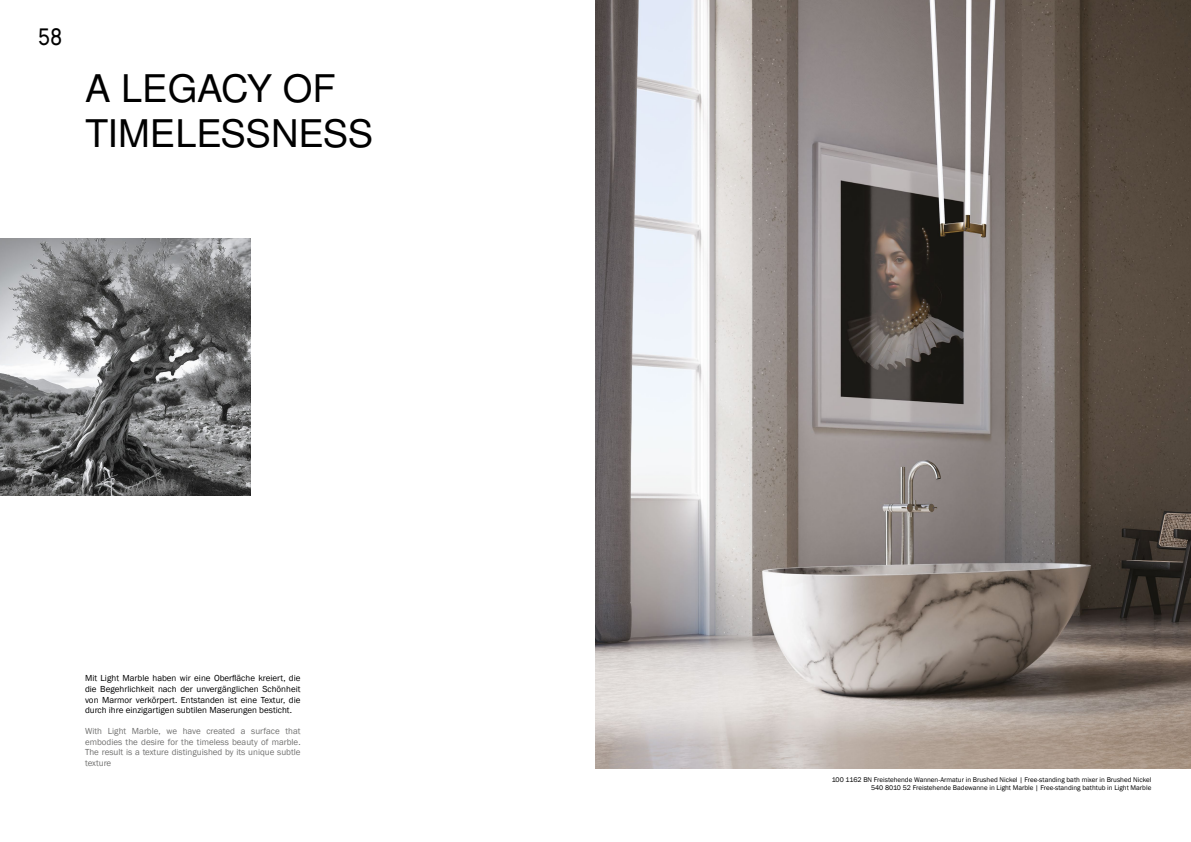
<style>
.page{position:relative;width:1191px;height:842px;background:#fff}
.page>*{position:absolute;margin:0;border:0;box-sizing:border-box;transform-origin:0 0}
.t1{font:38.1px/45.7px "Nimbus San L";color:#000}
.t2{font:500 23px "Manrope";color:#000;scale:.9 1}
.t3{font:9px/10.8px "Franklin Gothic";color:#000;text-align:justify}
.t4{font:9px/10.8px "Franklin Gothic";color:#727271;text-align:justify}
.t5{font:7px/8.4px "Franklin Gothic";color:#000;text-align:right}
</style>
<div class="page">
<img style="left:595px;top:0;width:596px;height:768px">
<img style="left:0;top:238px;width:251px;height:258px">
<h2 class="t2" style="left:38px;top:19px;width:28px">58</h2>
<h1 class="t1" style="left:85px;top:64px;width:290px">A LEGACY OF<br>TIMELESSNESS</h1>
<p class="t3" style="left:85px;top:673px;width:217px">Mit Light Marble haben wir eine Oberfläche kreiert, die die Begehrlichkeit nach der unvergänglichen Schönheit von Marmor verkörpert. Entstanden ist eine Textur, die durch ihre einzigartigen subtilen Maserungen besticht.</p>
<p class="t4" style="left:85px;top:725px;width:217px">With Light Marble, we have created a surface that embodies the desire for the timeless beauty of marble.<br>The result is a texture distinguished by its unique subtle texture</p>
<p class="t5" style="left:831px;top:775px;width:321px">100 1162 BN Freistehende Wannen-Armatur in Brushed Nickel | Free-standing bath mixer in Brushed Nickel<br>540 8010 52 Freistehende Badewanne in Light Marble | Free-standing bathtub in Light Marble</p>
</div>
